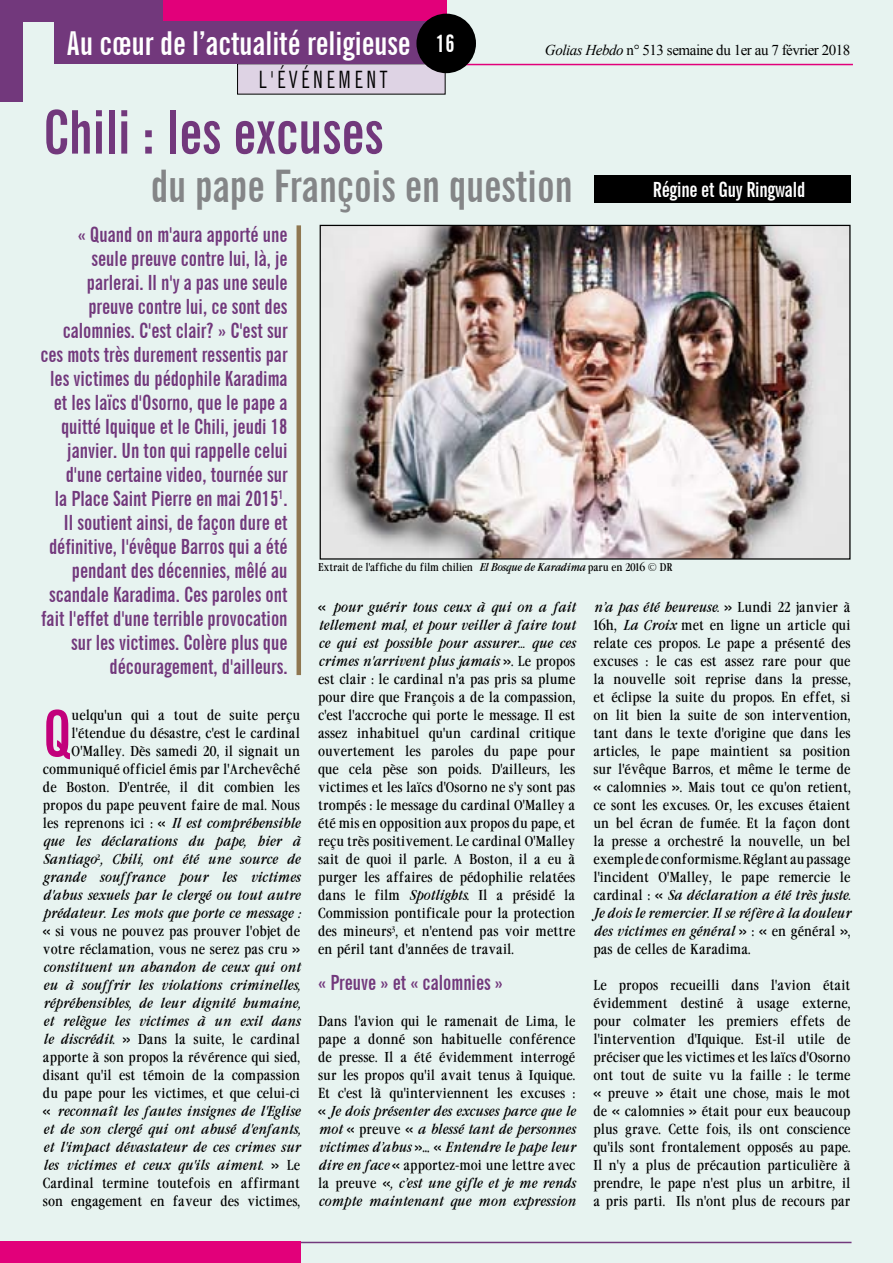
<style>
.page{position:relative;width:893px;height:1263px;background:#fff}
.page>*{position:absolute;margin:0;border:0;box-sizing:border-box;transform-origin:0 0}
.t1{font:700 extra-condensed 63.3px "News Gothic BT";color:#c2007b}
.t2{font:700 extra-condensed 60px "News Gothic BT";color:#72387c}
.t3{font:700 extra-condensed 45px "News Gothic BT";color:#848587}
.t4{font:700 extra-condensed 33px "News Gothic BT";color:#fff}
.t5{font:extra-condensed 24px "News Gothic BT";letter-spacing:.16em;color:#000}
.t6{font:700 extra-condensed 21px/24px "News Gothic BT";color:#72387c;text-align:right}
.t7{font:700 extra-condensed 21px "News Gothic BT";letter-spacing:-.01em;color:#fff}
.t8{font:15px "Times New Roman";letter-spacing:-.03em;color:#000}
.t9{font:13.5px/18px "Garamond Cond";color:#000;text-align:justify}
.t10{font:italic 13.5px/18px "Garamond Cond";color:#000;text-align:justify}
.t11{font:10.5px "Garamond Cond";letter-spacing:-.02em;color:#000}
.s1{font-size:24px}
.s2{font-style:italic}
.s3{font-style:normal}
</style>
<div class="page">
<div style="left:0;top:43px;width:893px;height:1220px;background:#e7f3f0"></div>
<div style="left:594px;top:176px;width:256px;height:26px;background:#000"></div>
<hr style="left:297px;top:225px;width:4px;height:450px;background:#8f7751">
<img style="left:322px;top:227px;width:526px;height:331px">
<div style="left:158px;top:0;width:288px;height:21px;background:#e2007a"></div>
<div style="left:238px;top:64px;width:207px;height:30px;background:#ded3e4"></div>
<div style="left:54px;top:21px;width:392px;height:42px;background:#72387c"></div>
<hr style="left:448px;top:64px;width:405px;height:1px;background:#e2007a">
<div style="left:0;top:0;width:22px;height:102px;background:#72387c"></div>
<div style="left:0;top:0;width:163px;height:21px;background:#72387c"></div>
<hr style="left:0;top:1242px;width:851px;height:1px;background:#72387c">
<div style="left:0;top:1242px;width:301px;height:21px;background:#e2007a"></div>
<div style="left:416px;top:14px;width:60px;height:59px;background:#000;border-radius:50%"></div>
<h3 class="t4" style="left:67px;top:23px;width:390px">Au cœur de l’actualité religieuse <span class="s1">16</span></h3>
<h3 class="t5" style="left:259px;top:65px;width:130px">L'ÉVÉNEMENT</h3>
<p class="t8" style="left:545px;top:40px;width:307px"><span class="s2">Golias Hebdo</span> n° 513 semaine du 1er au 7 février 2018</p>
<h2 class="t2" style="left:43px;top:96px;width:342px">Chili : les excuses</h2>
<h3 class="t3" style="left:151px;top:158px;width:423px">du pape François en question</h3>
<h3 class="t7" style="left:653px;top:177px;width:154px">Régine et Guy Ringwald</h3>
<p class="t6" style="left:40px;top:222px;width:249px">« Quand on m'aura apporté une seule preuve contre lui, là, je parlerai. Il n'y a pas une seule preuve contre lui, ce sont des calomnies. C'est clair? » C'est sur ces mots très durement ressentis par les victimes du pédophile Karadima et les laïcs d'Osorno, que le pape a quitté Iquique et le Chili, jeudi 18 janvier. Un ton qui rappelle celui d'une certaine video, tournée sur<br>la Place Saint Pierre en mai 2015<sup>1</sup>.<br>Il soutient ainsi, de façon dure et définitive, l'évêque Barros qui a été pendant des décennies, mêlé au scandale Karadima. Ces paroles ont fait l'effet d'une terrible provocation sur les victimes. Colère plus que découragement, d'ailleurs.</p>
<p class="t9" style="left:43px;top:706px;width:259px;text-align:right">uelqu'un qui a tout de suite perçu l'étendue du désastre, c'est le cardinal O'Malley. Dès samedi 20, il signait un communiqué officiel émis par l'Archevêché de Boston. D'entrée, il dit combien les propos du pape peuvent faire de mal. Nous les reprenons ici : « <span class="s2">Il est compréhensible que les déclarations du pape, hier à Santiago</span><sup>2</sup><span class="s2">, Chili, ont été une source de grande souffrance pour les victimes d'abus sexuels par le clergé ou tout autre prédateur. Les mots que porte ce message :</span></p>
<p class="t9" style="left:43px;top:922px;width:259px">« si vous ne pouvez pas prouver l'objet de votre réclamation, vous ne serez pas cru »</p>
<p class="t10" style="left:43px;top:958px;width:259px">constituent un abandon de ceux qui ont eu à souffrir les violations criminelles, répréhensibles, de leur dignité humaine, et relègue les victimes à un exil dans le discrédit<span class="s3">. » Dans la suite, le cardinal apporte à son propos la révérence qui sied, disant qu'il est témoin de la compassion du pape pour les victimes, et que celui-ci «</span> reconnaît les fautes insignes de l'Eglise et de son clergé qui ont abusé d'enfants, et l'impact dévastateur de ces crimes sur les victimes et ceux qu'ils aiment. <span class="s3">» Le Cardinal termine toutefois en affirmant son engagement en faveur des victimes,</span></p>
<h1 class="t1" style="left:43px;top:695px;width:30px">Q</h1>
<p class="t11" style="left:318px;top:561px;width:356px">Extrait de l'affiche du film chilien <span class="s2">El Bosque de Karadima</span> paru en 2016 © DR</p>
<p class="t9" style="left:318px;top:598px;width:259px">« <span class="s2">pour guérir tous ceux à qui on a fait tellement mal, et pour veiller à faire tout ce qui est possible pour assurer... que ces crimes n'arrivent plus jamais</span> ». Le propos est clair : le cardinal n'a pas pris sa plume pour dire que François a de la compassion, c'est l'accroche qui porte le message. Il est assez inhabituel qu'un cardinal critique ouvertement les paroles du pape pour que cela pèse son poids. D'ailleurs, les victimes et les laïcs d'Osorno ne s'y sont pas trompés : le message du cardinal O'Malley a été mis en opposition aux propos du pape, et reçu très positivement. Le cardinal O'Malley sait de quoi il parle. A Boston, il a eu à purger les affaires de pédophilie relatées dans le film <span class="s2">Spotlights</span>. Il a présidé la Commission pontificale pour la protection des mineurs<sup>3</sup>, et n'entend pas voir mettre en péril tant d'années de travail.</p>
<h3 class="t6" style="left:318px;top:970px;width:186px">« Preuve » et « calomnies »</h3>
<p class="t9" style="left:318px;top:1012px;width:259px">Dans l'avion qui le ramenait de Lima, le pape a donné son habituelle conférence de presse. Il a été évidemment interrogé sur les propos qu'il avait tenus à Iquique.<br>Et c'est là qu'interviennent les excuses : « <span class="s2">Je dois présenter des excuses parce que le mot</span> « preuve « <span class="s2">a blessé tant de personnes victimes d’abus</span> »… « <span class="s2">Entendre le pape leur dire en face</span> « apportez-moi une lettre avec la preuve «<span class="s2">, c’est une gifle et je me rends compte maintenant que mon expression</span></p>
<p class="t9" style="left:593px;top:598px;width:259px"><span class="s2">n’a pas été heureuse.</span> » Lundi 22 janvier à 16h, <span class="s2">La Croix</span> met en ligne un article qui relate ces propos. Le pape a présenté des excuses : le cas est assez rare pour que la nouvelle soit reprise dans la presse, et éclipse la suite du propos. En effet, si on lit bien la suite de son intervention, tant dans le texte d'origine que dans les articles, le pape maintient sa position sur l'évêque Barros, et même le terme de « calomnies ». Mais tout ce qu'on retient, ce sont les excuses. Or, les excuses étaient un bel écran de fumée. Et la façon dont la presse a orchestré la nouvelle, un bel exemple de conformisme. Réglant au passage l'incident O'Malley, le pape remercie le cardinal : « <span class="s2">Sa déclaration a été très juste.<br>Je dois le remercier. Il se réfère à la douleur des victimes en général</span> » : « en général », pas de celles de Karadima.</p>
<p class="t9" style="left:593px;top:976px;width:259px">Le propos recueilli dans l'avion était évidemment destiné à usage externe, pour colmater les premiers effets de l'intervention d'Iquique. Est-il utile de préciser que les victimes et les laïcs d'Osorno ont tout de suite vu la faille : le terme « preuve » était une chose, mais le mot de « calomnies » était pour eux beaucoup plus grave. Cette fois, ils ont conscience qu'ils sont frontalement opposés au pape.<br>Il n'y a plus de précaution particulière à prendre, le pape n'est plus un arbitre, il a pris parti. Ils n'ont plus de recours par</p>
</div>
